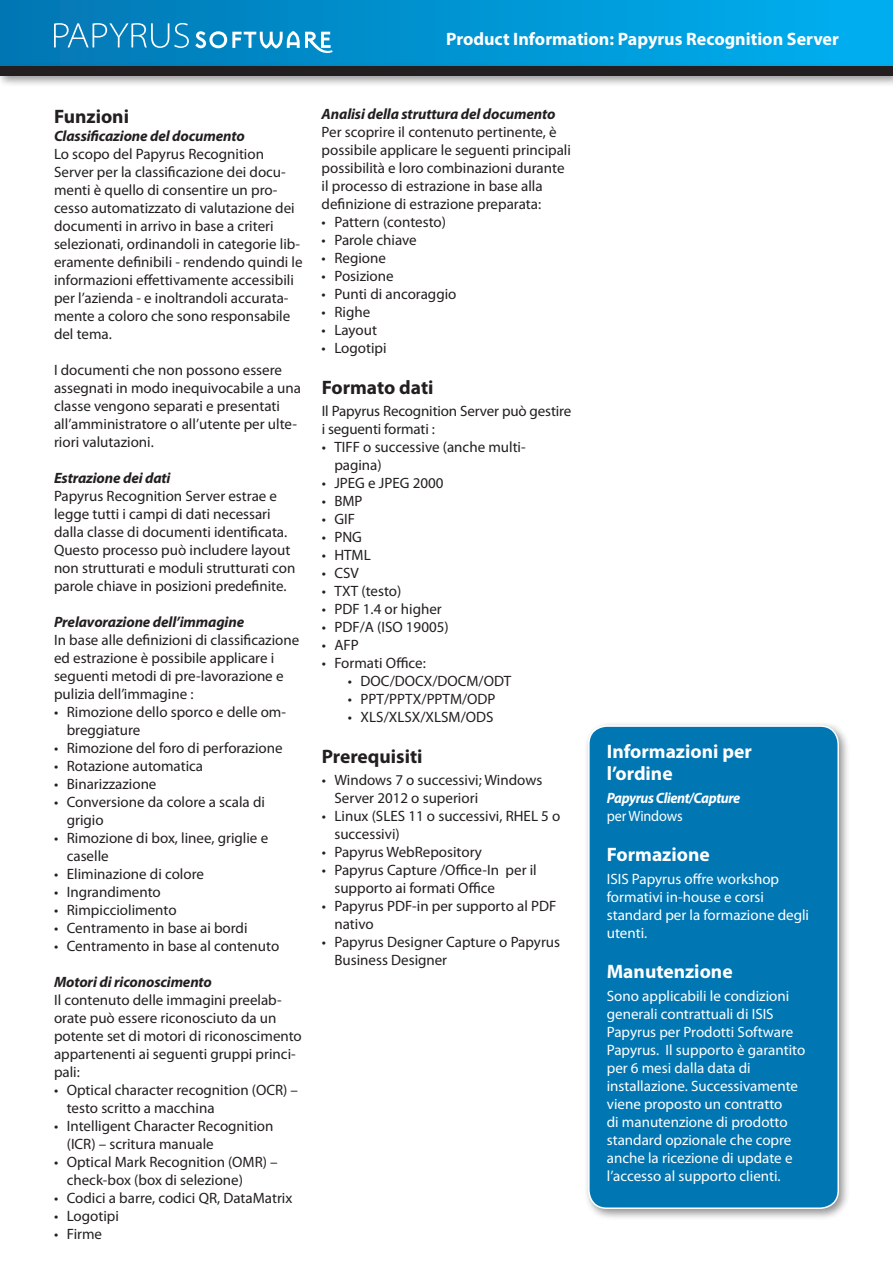
<style>
.page{position:relative;width:893px;height:1263px;background:#fff}
.page>*{position:absolute;margin:0;border:0;box-sizing:border-box;transform-origin:0 0}
.t1{font:700 19.5px/22.5px "Myriad Pro";color:#fff}
.t2{font:700 19.5px "Myriad Pro";color:#231f20}
.t3{font:700 18px "Myriad Pro";color:#fff}
.t4{font:15px/18px "Myriad Pro";color:#231f20}
.t5{font:15px/18px "Myriad Pro";color:#fff}
.t6{font:italic 700 15px "Myriad Pro";letter-spacing:-.01em;color:#231f20}
.t7{font:italic 700 15px "Myriad Pro";letter-spacing:-.03em;color:#fff;scale:.95 1}
.t8{font:15px "Myriad Pro";color:#fff;scale:.95 1}
</style>
<div class="page">
<div style="left:0;top:0;width:893px;height:71px;background:linear-gradient(to right,#0276b2,#00b0f1)"></div>
<div style="left:0;top:62px;width:893px;height:25px;background:#231f20;opacity:.5"></div>
<div style="left:0;top:67px;width:893px;height:9px;background:#231f20"></div>
<svg style="left:54px;top:23px;width:135px;height:25px;background:#3296c7"></svg>
<svg style="left:195px;top:31px;width:138px;height:23px"></svg>
<div style="left:583px;top:720px;width:267px;height:500px;background:#231f20;opacity:.5"></div>
<div style="left:589px;top:726px;width:249px;height:482px;background:#0076b3;border-radius:18px"></div>
<div style="left:588px;top:725px;width:251px;height:484px;border:2px solid #fff;border-radius:18px"></div>
<p class="t3" style="left:446px;top:29px;width:394px">Product Information: Papyrus Recognition Server</p>
<h1 class="t2" style="left:54px;top:105px;width:77px">Funzioni</h1>
<p class="t6" style="left:54px;top:127px;width:192px">Classificazione del documento</p>
<p class="t4" style="left:54px;top:145px;width:250px">Lo scopo del Papyrus Recognition Server per la classificazione dei docu&shy;menti è quello di consentire un pro&shy;cesso automatizzato di valutazione dei documenti in arrivo in base a criteri selezionati, ordinandoli in categorie lib&shy;eramente definibili - rendendo quindi le informazioni effettivamente accessibili per l’azienda - e inoltrandoli accurata&shy;mente a coloro che sono responsabile del tema.</p>
<p class="t4" style="left:54px;top:361px;width:249px">I documenti che non possono essere assegnati in modo inequivocabile a una classe vengono separati e presentati all’amministratore o all’utente per ulte&shy;riori valutazioni.</p>
<p class="t6" style="left:54px;top:469px;width:118px">Estrazione dei dati</p>
<p class="t4" style="left:54px;top:487px;width:243px">Papyrus Recognition Server estrae e legge tutti i campi di dati necessari dalla classe di documenti identificata.<br>Questo processo può includere layout non strutturati e moduli strutturati con parole chiave in posizioni predefinite.</p>
<p class="t6" style="left:54px;top:613px;width:192px">Prelavorazione dell’immagine</p>
<p class="t4" style="left:54px;top:631px;width:247px">In base alle definizioni di classificazione ed estrazione è possibile applicare i seguenti metodi di pre-lavorazione e pulizia dell’immagine :</p>
<p class="t4" style="left:67px;top:703px;width:221px;text-indent:-13px">• Rimozione dello sporco e delle om&shy;breggiature</p>
<p class="t4" style="left:54px;top:739px;width:230px">• Rimozione del foro di perforazione</p>
<p class="t4" style="left:54px;top:757px;width:151px">• Rotazione automatica</p>
<p class="t4" style="left:54px;top:775px;width:104px">• Binarizzazione</p>
<p class="t4" style="left:67px;top:793px;width:200px;text-indent:-13px">• Conversione da colore a scala di grigio</p>
<p class="t4" style="left:67px;top:829px;width:203px;text-indent:-13px">• Rimozione di box, linee, griglie e caselle</p>
<p class="t4" style="left:54px;top:865px;width:151px">• Eliminazione di colore</p>
<p class="t4" style="left:54px;top:883px;width:108px">• Ingrandimento</p>
<p class="t4" style="left:54px;top:901px;width:124px">• Rimpicciolimento</p>
<p class="t4" style="left:54px;top:919px;width:195px">• Centramento in base ai bordi</p>
<p class="t4" style="left:54px;top:937px;width:227px">• Centramento in base al contenuto</p>
<p class="t6" style="left:54px;top:973px;width:160px">Motori di riconoscimento</p>
<p class="t4" style="left:54px;top:991px;width:249px">Il contenuto delle immagini preelab&shy;orate può essere riconosciuto da un potente set di motori di riconoscimento appartenenti ai seguenti gruppi princi&shy;pali:</p>
<p class="t4" style="left:67px;top:1081px;width:233px;text-indent:-13px">• Optical character recognition (OCR) – testo scritto a macchina</p>
<p class="t4" style="left:67px;top:1117px;width:208px;text-indent:-13px">• Intelligent Character Recognition (ICR) – scritura manuale</p>
<p class="t4" style="left:67px;top:1153px;width:212px;text-indent:-13px">• Optical Mark Recognition (OMR) – check-box (box di selezione)</p>
<p class="t4" style="left:54px;top:1189px;width:240px">• Codici a barre, codici QR, DataMatrix</p>
<p class="t4" style="left:54px;top:1207px;width:66px">• Logotipi</p>
<p class="t4" style="left:54px;top:1225px;width:50px">• Firme</p>
<p class="t6" style="left:322px;top:106px;width:235px">Analisi della struttura del documento</p>
<p class="t4" style="left:322px;top:124px;width:251px">Per scoprire il contenuto pertinente, è possibile applicare le seguenti principali possibilità e loro combinazioni durante il processo di estrazione in base alla definizione di estrazione preparata:</p>
<p class="t4" style="left:322px;top:214px;width:126px">• Pattern (contesto)</p>
<p class="t4" style="left:322px;top:232px;width:97px">• Parole chiave</p>
<p class="t4" style="left:322px;top:250px;width:66px">• Regione</p>
<p class="t4" style="left:322px;top:268px;width:74px">• Posizione</p>
<p class="t4" style="left:322px;top:286px;width:136px">• Punti di ancoraggio</p>
<p class="t4" style="left:322px;top:304px;width:50px">• Righe</p>
<p class="t4" style="left:322px;top:322px;width:57px">• Layout</p>
<p class="t4" style="left:322px;top:340px;width:66px">• Logotipi</p>
<h1 class="t2" style="left:322px;top:376px;width:113px">Formato dati</h1>
<p class="t4" style="left:322px;top:403px;width:251px">Il Papyrus Recognition Server può gestire i seguenti formati :</p>
<p class="t4" style="left:334px;top:439px;width:193px;text-indent:-13px">• TIFF o successive (anche multi&shy;pagina)</p>
<p class="t4" style="left:322px;top:475px;width:123px">• JPEG e JPEG 2000</p>
<p class="t4" style="left:322px;top:493px;width:42px">• BMP</p>
<p class="t4" style="left:322px;top:511px;width:35px">• GIF</p>
<p class="t4" style="left:322px;top:529px;width:42px">• PNG</p>
<p class="t4" style="left:322px;top:547px;width:51px">• HTML</p>
<p class="t4" style="left:322px;top:565px;width:39px">• CSV</p>
<p class="t4" style="left:322px;top:583px;width:81px">• TXT (testo)</p>
<p class="t4" style="left:322px;top:601px;width:122px">• PDF 1.4 or higher</p>
<p class="t4" style="left:322px;top:619px;width:129px">• PDF/A (ISO 19005)</p>
<p class="t4" style="left:322px;top:637px;width:39px">• AFP</p>
<p class="t4" style="left:322px;top:655px;width:106px">• Formati Office:</p>
<p class="t4" style="left:348px;top:673px;width:165px">• DOC/DOCX/DOCM/ODT</p>
<p class="t4" style="left:348px;top:691px;width:149px">• PPT/PPTX/PPTM/ODP</p>
<p class="t4" style="left:348px;top:709px;width:147px">• XLS/XLSX/XLSM/ODS</p>
<h1 class="t2" style="left:322px;top:745px;width:102px">Prerequisiti</h1>
<p class="t4" style="left:334px;top:772px;width:209px;text-indent:-13px">• Windows 7 o successivi; Windows<br>Server 2012 o superiori</p>
<p class="t4" style="left:334px;top:808px;width:227px;text-indent:-13px">• Linux (SLES 11 o successivi, RHEL 5 o successivi)</p>
<p class="t4" style="left:322px;top:844px;width:162px">• Papyrus WebRepository</p>
<p class="t4" style="left:334px;top:862px;width:204px;text-indent:-13px">• Papyrus Capture /Office-In per il supporto ai formati Office</p>
<p class="t4" style="left:334px;top:898px;width:223px;text-indent:-13px">• Papyrus PDF-in per supporto al PDF nativo</p>
<p class="t4" style="left:334px;top:934px;width:227px;text-indent:-13px">• Papyrus Designer Capture o Papyrus<br>Business Designer</p>
<h1 class="t1" style="left:607px;top:740px;width:146px">Informazioni per l’ordine</h1>
<p class="t7" style="left:607px;top:790px;width:142px">Papyrus Client/Capture</p>
<p class="t8" style="left:607px;top:808px;width:81px">per Windows</p>
<h1 class="t1" style="left:607px;top:844px;width:104px">Formazione</h1>
<p class="t5" style="left:607px;top:870px;width:204px">ISIS Papyrus offre workshop formativi in-house e corsi standard per la formazione degli utenti.</p>
<h1 class="t1" style="left:607px;top:961px;width:127px">Manutenzione</h1>
<p class="t5" style="left:607px;top:987px;width:200px">Sono applicabili le condizioni generali contrattuali di ISIS<br>Papyrus per Prodotti Software<br>Papyrus. Il supporto è garantito per 6 mesi dalla data di installazione. Successivamente viene proposto un contratto<br>di manutenzione di prodotto standard opzionale che copre anche la ricezione di update e l’accesso al supporto clienti.</p>
</div>
